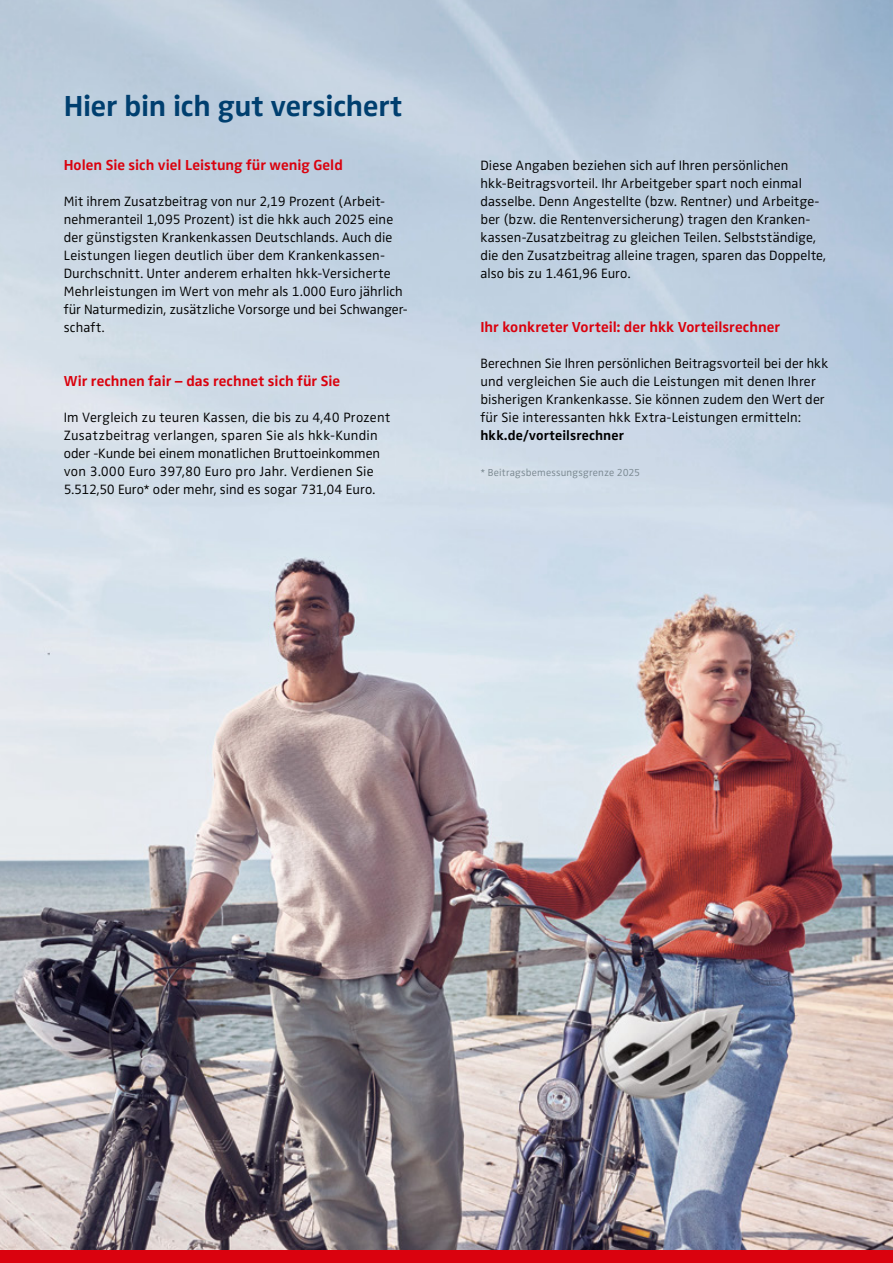
<style>
.page{position:relative;width:893px;height:1263px;background:#fff}
.page>*{position:absolute;margin:0;border:0;box-sizing:border-box;transform-origin:0 0}
.t1{font:700 30px "Zwo Pro";letter-spacing:-.005em;color:#003f6f}
.t2{font:700 15px "Zwo Pro";letter-spacing:.005em;color:#da020e}
.t3{font:300 13.95px/18px "Zwo Pro";letter-spacing:.005em;color:#000}
.t4{font:700 13.95px "Zwo Pro";letter-spacing:.005em;color:#000}
.t5{font:300 10.5px "Zwo Pro";letter-spacing:.015em;color:#7a8890}
</style>
<div class="page">
<img style="left:0;top:0;width:893px;height:1250px">
<div style="left:0;top:1250px;width:893px;height:13px;background:#da020e"></div>
<h1 class="t1" style="left:64px;top:83px;width:340px">Hier bin ich gut versichert</h1>
<p class="t2" style="left:64px;top:153px;width:281px">Holen Sie sich viel Leistung für wenig Geld</p>
<p class="t3" style="left:64px;top:191px;width:345px">Mit ihrem Zusatzbeitrag von nur 2,19 Prozent (Arbeit&shy;nehmeranteil 1,095 Prozent) ist die hkk auch 2025 eine der günstigsten Krankenkassen Deutschlands. Auch die Leistungen liegen deutlich über dem Krankenkassen-Durchschnitt. Unter anderem erhalten hkk-Versicherte Mehrleistungen im Wert von mehr als 1.000 Euro jährlich für Naturmedizin, zusätzliche Vorsorge und bei Schwanger&shy;schaft.</p>
<p class="t2" style="left:64px;top:369px;width:278px">Wir rechnen fair – das rechnet sich für Sie</p>
<p class="t3" style="left:64px;top:407px;width:328px">Im Vergleich zu teuren Kassen, die bis zu 4,40 Prozent Zusatzbeitrag verlangen, sparen Sie als hkk-Kundin oder -Kunde bei einem monatlichen Bruttoeinkommen von 3.000 Euro 397,80 Euro pro Jahr. Verdienen Sie 5.512,50 Euro* oder mehr, sind es sogar 731,04 Euro.</p>
<p class="t3" style="left:480px;top:155px;width:347px">Diese Angaben beziehen sich auf Ihren persönlichen hkk-Beitragsvorteil. Ihr Arbeitgeber spart noch einmal dasselbe. Denn Angestellte (bzw. Rentner) und Arbeitge&shy;ber (bzw. die Rentenversicherung) tragen den Kranken&shy;kassen-Zusatzbeitrag zu gleichen Teilen. Selbstständige, die den Zusatzbeitrag alleine tragen, sparen das Doppelte, also bis zu 1.461,96 Euro.</p>
<p class="t2" style="left:480px;top:315px;width:301px">Ihr konkreter Vorteil: der hkk Vorteilsrechner</p>
<p class="t3" style="left:480px;top:353px;width:349px">Berechnen Sie Ihren persönlichen Beitragsvorteil bei der hkk und vergleichen Sie auch die Leistungen mit denen Ihrer bisherigen Krankenkasse. Sie können zudem den Wert der für Sie interessanten hkk Extra-Leistungen ermitteln:</p>
<p class="t4" style="left:480px;top:424px;width:145px">hkk.de/vorteilsrechner</p>
<p class="t5" style="left:480px;top:464px;width:161px">* Beitragsbemessungsgrenze 2025</p>
</div>
